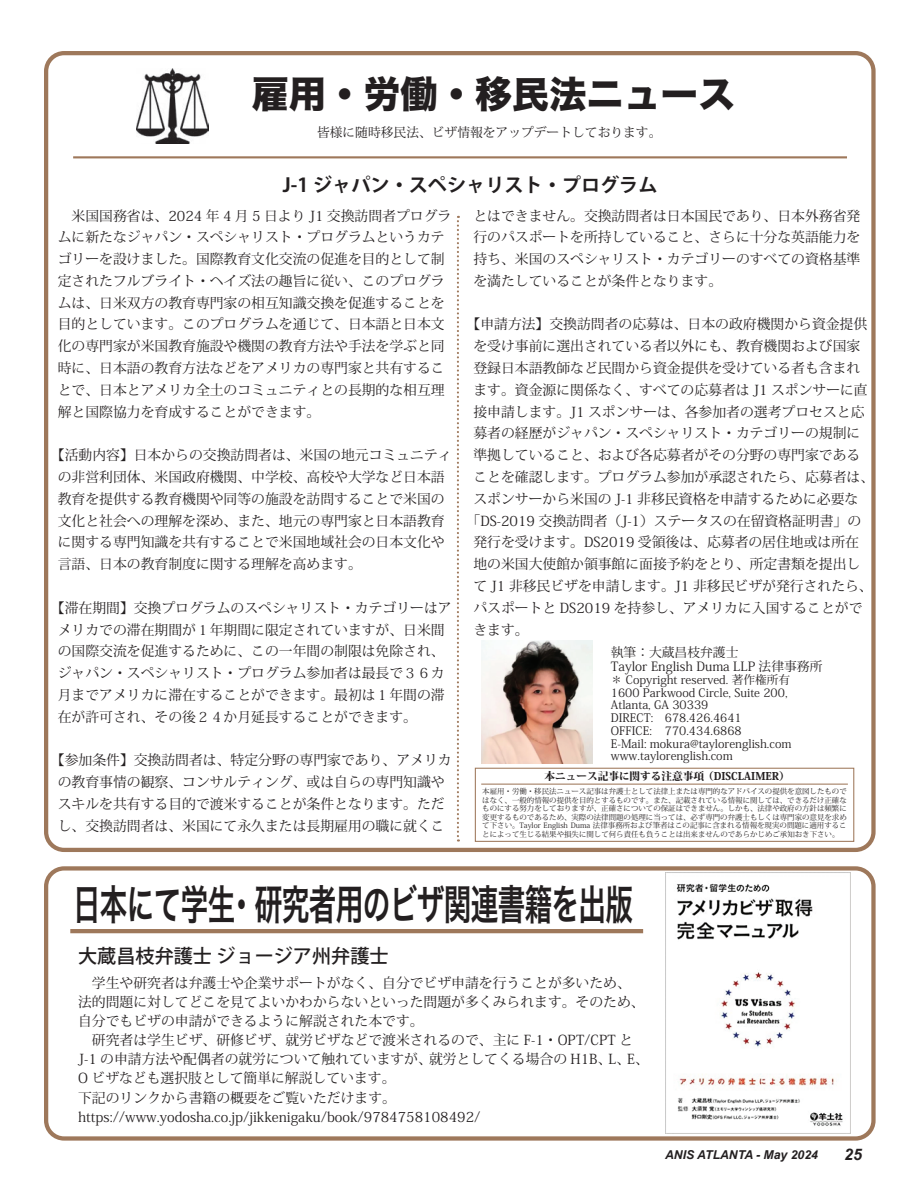
<style>
.page{position:relative;width:918px;height:1188px;background:#fff}
.page>*{position:absolute;margin:0;border:0;box-sizing:border-box;transform-origin:0 0}
.t1{font:41.4px "Hira Kaku Pro W6";letter-spacing:-.025em;color:#231f20;scale:.67 1}
.t2{font:37.2px "Hira Kaku Std W8";color:#231f20}
.t3{font:700 19.2px "Koz Go Pro";color:#231f20}
.t4{font:500 19.2px "Koz Go Pr 6 N";color:#231f20}
.t5{font:italic 700 15.9px "Arial";color:#231f20}
.t6{font:13.8px/21.8px "Koz Min Std";color:#231f20}
.t7{font:12.75px/13.8px "Koz Min Std";color:#231f20}
.t8{font:italic 700 12.15px "Arial";color:#231f20}
.t9{font:11.7px/12.8px "Koz Min Std";color:#231f20}
.t10{font:800 10.65px "Koz Min Pro";color:#231f20}
.t11{font:7.5px/8.6px "Koz Min Pro";color:#231f20;text-align:justify}
</style>
<div class="page">
<div style="left:475px;top:768px;width:379px;height:74px;border:1px solid #9e785b"></div>
<hr style="left:481px;top:784px;width:367px;height:1px;background:#9e785b">
<svg style="left:457px;top:216px;width:2px;height:626px"></svg>
<hr style="left:73px;top:156px;width:774px;height:2px;background:#9e785b">
<img style="left:136px;top:68px;width:73px;height:76px">
<div style="left:44px;top:866px;width:832px;height:275px;border:4px solid #9e785b;border-radius:18px"></div>
<hr style="left:70px;top:929px;width:573px;height:4px;background:#9e785b">
<img style="left:482px;top:641px;width:111px;height:122px">
<div style="left:44px;top:51px;width:832px;height:801px;border:4px solid #9e785b;border-radius:18px"></div>
<img style="left:666px;top:873px;width:185px;height:261px">
<h2 class="t2" style="left:252px;top:74px;width:485px">雇用・労働・移民法ニュース</h2>
<p class="t7" style="left:317px;top:125px;width:346px">皆様に随時移民法、ビザ情報をアップデートしております。</p>
<h3 class="t3" style="left:283px;top:173px;width:376px">J-1 ジャパン・スペシャリスト・プログラム</h3>
<p class="t6" style="left:58px;top:205px;width:395px;text-indent:14px">米国国務省は、2024 年 4 月 5 日より J1 交換訪問者プログラムに新たなジャパン・スペシャリスト・プログラムというカテゴリーを設けました。国際教育文化交流の促進を目的として制定されたフルブライト・ヘイズ法の趣旨に従い、このプログラムは、日米双方の教育専門家の相互知識交換を促進することを目的としています。このプログラムを通じて、日本語と日本文化の専門家が米国教育施設や機関の教育方法や手法を学ぶと同時に、日本語の教育方法などをアメリカの専門家と共有することで、日本とアメリカ全土のコミュニティとの長期的な相互理解と国際協力を育成することができます。</p>
<p class="t6" style="left:58px;top:444px;width:395px;text-indent:-7px">【活動内容】日本からの交換訪問者は、米国の地元コミュニティの非営利団体、米国政府機関、中学校、高校や大学など日本語教育を提供する教育機関や同等の施設を訪問することで米国の文化と社会への理解を深め、また、地元の専門家と日本語教育に関する専門知識を共有することで米国地域社会の日本文化や言語、日本の教育制度に関する理解を高めます。</p>
<p class="t6" style="left:58px;top:597px;width:395px;text-indent:-7px">【滞在期間】交換プログラムのスペシャリスト・カテゴリーはアメリカでの滞在期間が１年期間に限定されていますが、日米間の国際交流を促進するために、この一年間の制限は免除され、ジャパン・スペシャリスト・プログラム参加者は最長で３６カ月までアメリカに滞在することができます。最初は１年間の滞在が許可され、その後２４か月延長することができます。</p>
<p class="t6" style="left:51px;top:750px;width:402px;text-align:center">【参加条件】交換訪問者は、特定分野の専門家であり、アメリカの教育事情の観察、コンサルティング、或は自らの専門知識やスキルを共有する目的で渡米することが条件となります。ただし、交換訪問者は、米国にて永久または長期雇用の職に就くこ</p>
<p class="t6" style="left:473px;top:205px;width:388px;text-align:justify">とはできません。交換訪問者は日本国民であり、日本外務省発行のパスポートを所持していること、さらに十分な英語能力を持ち、米国のスペシャリスト・カテゴリーのすべての資格基準を満たしていることが条件となります。</p>
<p class="t6" style="left:467px;top:314px;width:402px">【申請方法】交換訪問者の応募は、日本の政府機関から資金提供</p>
<p class="t6" style="left:473px;top:335px;width:388px">を受け事前に選出されている者以外にも、教育機関および国家</p>
<p class="t6" style="left:473px;top:357px;width:388px">登録日本語教師など民間から資金提供を受けている者も含まれ</p>
<p class="t6" style="left:473px;top:379px;width:396px">ます。資金源に関係なく、すべての応募者は J1 スポンサーに直</p>
<p class="t6" style="left:473px;top:401px;width:393px">接申請します。J1 スポンサーは、各参加者の選考プロセスと応</p>
<p class="t6" style="left:473px;top:423px;width:388px">募者の経歴がジャパン・スペシャリスト・カテゴリーの規制に</p>
<p class="t6" style="left:473px;top:444px;width:388px">準拠していること、および各応募者がその分野の専門家である</p>
<p class="t6" style="left:473px;top:466px;width:402px">ことを確認します。プログラム参加が承認されたら、応募者は、</p>
<p class="t6" style="left:473px;top:488px;width:386px">スポンサーから米国の J-1 非移民資格を申請するために必要な</p>
<p class="t6" style="left:467px;top:510px;width:396px">「DS-2019 交換訪問者（J-1）ステータスの在留資格証明書」の</p>
<p class="t6" style="left:473px;top:532px;width:387px">発行を受けます。DS2019 受領後は、応募者の居住地或は所在</p>
<p class="t6" style="left:473px;top:553px;width:388px">地の米国大使館か領事館に面接予約をとり、所定書類を提出し</p>
<p class="t6" style="left:473px;top:575px;width:401px">て J1 非移民ビザを申請します。J1 非移民ビザが発行されたら、</p>
<p class="t6" style="left:473px;top:597px;width:391px">パスポートと DS2019 を持参し、アメリカに入国することがで</p>
<p class="t6" style="left:473px;top:619px;width:57px">きます。</p>
<p class="t7" style="left:611px;top:646px;width:213px">執筆：大蔵昌枝弁護士<br>Taylor English Duma LLP 法律事務所</p>
<p class="t9" style="left:611px;top:673px;width:182px">＊ Copyright reserved. 著作権所有<br>1600 Parkwood Circle, Suite 200,<br>Atlanta, GA 30339<br>DIRECT: 678.426.4641<br>OFFICE: 770.434.6868<br>E-Mail: mokura@taylorenglish.com www.taylorenglish.com</p>
<p class="t10" style="left:545px;top:768px;width:247px">本ニュース記事に関する注意事項（DISCLAIMER）</p>
<p class="t11" style="left:482px;top:787px;width:366px">本雇用・労働・移民法ニュース記事は弁護士として法律上または専門的なアドバイスの提供を意図したものではなく、一般的情報の提供を目的とするものです。また、記載されている情報に関しては、できるだけ正確なものにする努力をしておりますが、正確さについての保証はできません。しかも、法律や政府の方針は頻繁に変更するものであるため、実際の法律問題の処理に当っては、必ず専門の弁護士もしくは専門家の意見を求めて下さい。Taylor English Duma 法律事務所および筆者はこの記事に含まれる情報を現実の問題に適用することによって生じる結果や損失に関して何ら責任も負うことは出来ませんのであらかじめご承知おき下さい。</p>
<h1 class="t1" style="left:73px;top:867px;width:838px">日本にて学生・研究者用のビザ関連書籍を出版</h1>
<h3 class="t4" style="left:78px;top:945px;width:312px">大蔵昌枝弁護士ジョージア州弁護士</h3>
<p class="t6" style="left:78px;top:973px;width:572px;line-height:19.2px">　学生や研究者は弁護士や企業サポートがなく、自分でビザ申請を行うことが多いため、<br>法的問題に対してどこを見てよいかわからないといった問題が多くみられます。そのため、自分でもビザの申請ができるように解説された本です。<br>　研究者は学生ビザ、研修ビザ、就労ビザなどで渡米されるので、主に F-1・OPT/CPT とJ-1 の申請方法や配偶者の就労について触れていますが、就労としてくる場合の H1B、L、E、O ビザなども選択肢として簡単に解説しています。<br>下記のリンクから書籍の概要をご覧いただけます。https://www.yodosha.co.jp/jikkenigaku/book/9784758108492/</p>
<p class="t8" style="left:665px;top:1146px;width:154px">ANIS ATLANTA - May 2024</p>
<p class="t5" style="left:844px;top:1143px;width:19px">25</p>
</div>
